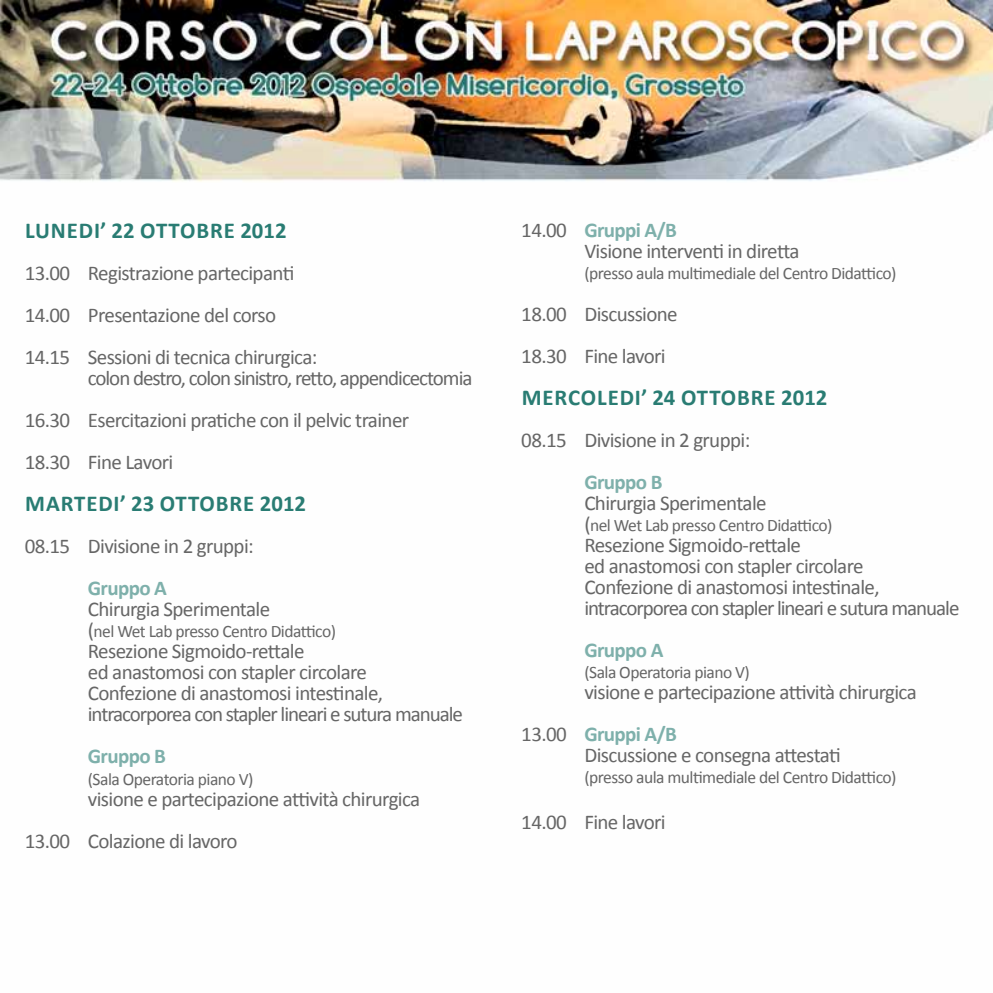
<style>
.page{position:relative;width:993px;height:993px;background:#fff}
.page>*{position:absolute;margin:0;border:0;box-sizing:border-box;transform-origin:0 0}
.t1{font:700 22.75px "Calibri";letter-spacing:.04em;color:#297c73}
.t2{font:21px/42px "Calibri";letter-spacing:-.03em;color:#666}
.t3{font:700 21px "Calibri";letter-spacing:-.03em;color:#7eb0ab}
.t4{font:17.5px "Calibri";letter-spacing:-.03em;color:#666}
.s1{font-size:21px}
.s2{font-weight:700;color:#7eb0ab}
</style>
<div class="page">
<img style="left:0;top:0;width:992px;height:182px">
<p class="t1" style="left:25px;top:216px;width:263px">LUNEDI’ 22 Ottobre 2012</p>
<p class="t2" style="left:25px;top:252px;width:294px">13.00 Registrazione partecipanti<br>14.00 Presentazione del corso<br>14.15 Sessioni di tecnica chirurgica:</p>
<p class="t2" style="left:25px;top:357px;width:449px;text-indent:63px">colon destro, colon sinistro, retto, appendicectomia<br>16.30 Esercitazioni pratiche con il pelvic trainer<br>18.30 Fine Lavori</p>
<p class="t1" style="left:25px;top:489px;width:282px">MARTEDI’ 23 Ottobre 2012</p>
<p class="t2" style="left:25px;top:525px;width:230px">08.15 Divisione in 2 gruppi:</p>
<p class="t3" style="left:88px;top:574px;width:81px">Gruppo A</p>
<p class="t2" style="left:88px;top:588px;width:184px">Chirurgia Sperimentale</p>
<p class="t4" style="left:88px;top:620px;width:249px"><span class="s1">(</span>nel Wet Lab presso Centro Didattico)</p>
<p class="t2" style="left:88px;top:640px;width:376px;line-height:21px">Resezione Sigmoido-rettale<br>ed anastomosi con stapler circolare<br>Confezione di anastomosi intestinale, intracorporea con stapler lineari e sutura manuale</p>
<p class="t3" style="left:88px;top:742px;width:77px">Gruppo B</p>
<p class="t4" style="left:88px;top:767px;width:167px">(Sala Operatoria piano V)</p>
<p class="t2" style="left:25px;top:777px;width:397px;text-indent:63px">visione e partecipazione attività chirurgica<br>13.00 Colazione di lavoro</p>
<p class="t2" style="left:584px;top:219px;width:216px;line-height:21px;text-indent:-63px">14.00 <span class="s2">Gruppi A/B<br></span>Visione interventi in diretta</p>
<p class="t4" style="left:584px;top:262px;width:313px">(presso aula multimediale del Centro Didattico)</p>
<p class="t2" style="left:521px;top:293px;width:158px">18.00 Discussione<br>18.30 Fine lavori</p>
<p class="t1" style="left:521px;top:382px;width:307px">MERCOLEDI’ 24 Ottobre 2012</p>
<p class="t2" style="left:521px;top:419px;width:230px">08.15 Divisione in 2 gruppi:</p>
<p class="t3" style="left:584px;top:468px;width:77px">Gruppo B</p>
<p class="t2" style="left:584px;top:482px;width:184px">Chirurgia Sperimentale</p>
<p class="t4" style="left:584px;top:514px;width:249px"><span class="s1">(</span>nel Wet Lab presso Centro Didattico)</p>
<p class="t2" style="left:584px;top:534px;width:376px;line-height:21px">Resezione Sigmoido-rettale<br>ed anastomosi con stapler circolare<br>Confezione di anastomosi intestinale, intracorporea con stapler lineari e sutura manuale</p>
<p class="t3" style="left:584px;top:636px;width:81px">Gruppo A</p>
<p class="t4" style="left:584px;top:661px;width:167px">(Sala Operatoria piano V)</p>
<p class="t2" style="left:521px;top:671px;width:397px;text-indent:63px">visione e partecipazione attività chirurgica<br>13.00 <span class="s2">Gruppi A/B</span></p>
<p class="t2" style="left:584px;top:734px;width:258px">Discussione e consegna attestati</p>
<p class="t4" style="left:584px;top:766px;width:313px">(presso aula multimediale del Centro Didattico)</p>
<p class="t2" style="left:521px;top:801px;width:146px">14.00 Fine lavori</p>
</div>
